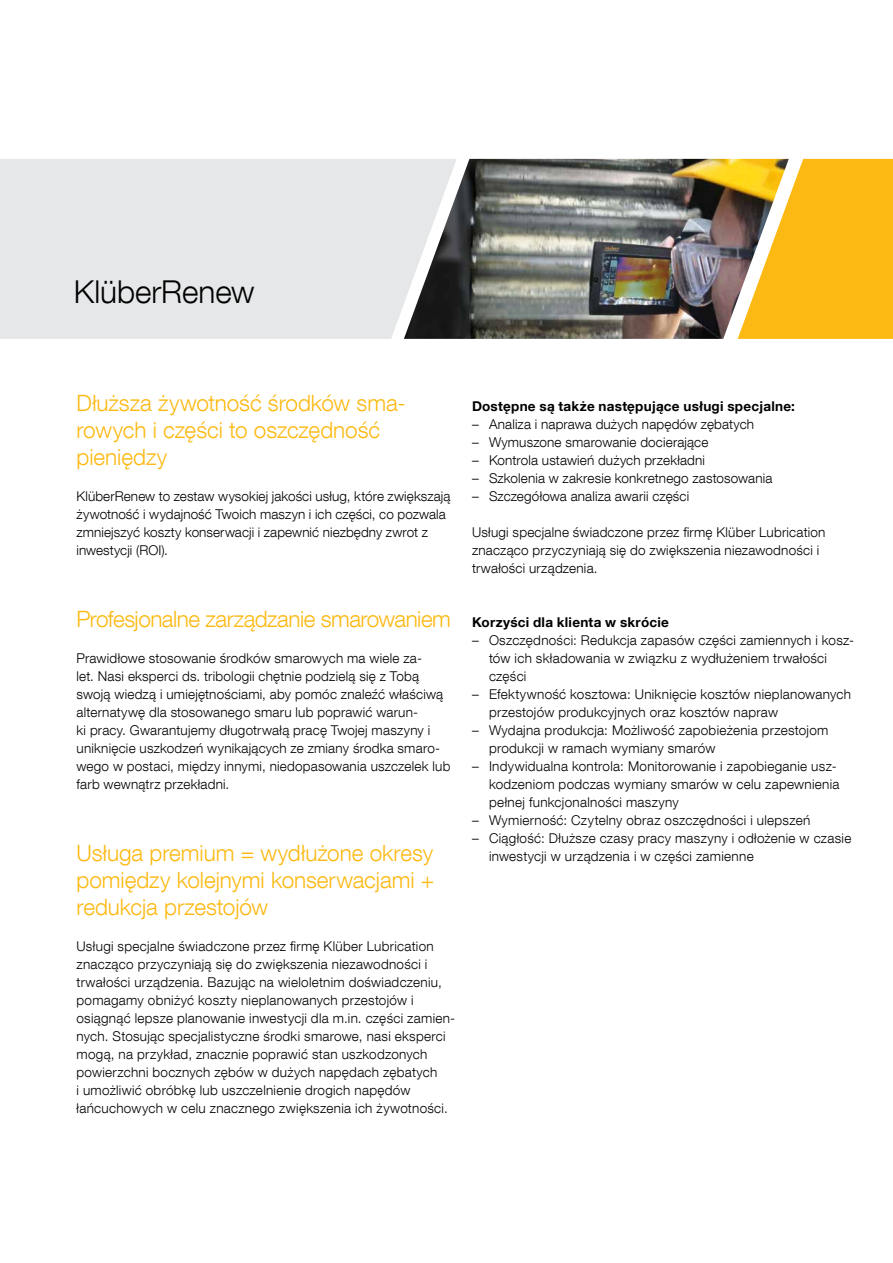
<style>
.page{position:relative;width:893px;height:1263px;background:#fff}
.page>*{position:absolute;margin:0;border:0;box-sizing:border-box;transform-origin:0 0}
.t1{font:300 31.5px "Helvetica Neue LT Com";letter-spacing:-.005em;color:#000}
.t2{font:300 22.5px/27px "Helvetica Neue LT Com";letter-spacing:-.005em;color:#fdb913}
.t3{font:300 13.5px/18px "Helvetica Neue LT Com";letter-spacing:.02em;color:#000}
.t4{font:700 13.5px "Helvetica Neue LT Com";letter-spacing:.02em;color:#000}
</style>
<div class="page">
<div style="left:0;top:159px;width:404px;height:180px;background:#e6e7e8"></div>
<img style="left:404px;top:159px;width:334px;height:180px">
<svg style="left:738px;top:159px;width:155px;height:180px;background:#f0b629"></svg>
<h1 class="t1" style="left:74px;top:272px;width:182px">KlüberRenew</h1>
<h2 class="t2" style="left:77px;top:389px;width:331px">Dłuższa żywotność środków sma&shy;rowych i części to oszczędność pieniędzy</h2>
<p class="t3" style="left:77px;top:487px;width:375px">KlüberRenew to zestaw wysokiej jakości usług, które zwiększają żywotność i wydajność Twoich maszyn i ich części, co pozwala zmniejszyć koszty konserwacji i zapewnić niezbędny zwrot z inwestycji (ROI).</p>
<h2 class="t2" style="left:77px;top:605px;width:376px">Profesjonalne zarządzanie smarowaniem</h2>
<p class="t3" style="left:77px;top:649px;width:375px">Prawidłowe stosowanie środków smarowych ma wiele za-<br>let. Nasi eksperci ds. tribologii chętnie podzielą się z Tobą swoją wiedzą i umiejętnościami, aby pomóc znaleźć właściwą alternatywę dla stosowanego smaru lub poprawić warun-<br>ki pracy. Gwarantujemy długotrwałą pracę Twojej maszyny i uniknięcie uszkodzeń wynikających ze zmiany środka smaro&shy;wego w postaci, między innymi, niedopasowania uszczelek lub farb wewnątrz przekładni.</p>
<h2 class="t2" style="left:77px;top:839px;width:359px;text-align:justify">Usługa premium = wydłużone okresy pomiędzy kolejnymi konserwacjami + redukcja przestojów</h2>
<p class="t3" style="left:77px;top:937px;width:380px">Usługi specjalne świadczone przez firmę Klüber Lubrication znacząco przyczyniają się do zwiększenia niezawodności i trwałości urządzenia. Bazując na wieloletnim doświadczeniu, pomagamy obniżyć koszty nieplanowanych przestojów i osiągnąć lepsze planowanie inwestycji dla m.in. części zamien&shy;nych. Stosując specjalistyczne środki smarowe, nasi eksperci mogą, na przykład, znacznie poprawić stan uszkodzonych powierzchni bocznych zębów w dużych napędach zębatych<br>i umożliwić obróbkę lub uszczelnienie drogich napędów łańcuchowych w celu znacznego zwiększenia ich żywotności.</p>
<p class="t4" style="left:472px;top:397px;width:324px">Dostępne są także następujące usługi specjalne:</p>
<p class="t3" style="left:472px;top:415px;width:284px">– Analiza i naprawa dużych napędów zębatych</p>
<p class="t3" style="left:472px;top:433px;width:238px">– Wymuszone smarowanie docierające</p>
<p class="t3" style="left:472px;top:451px;width:234px">– Kontrola ustawień dużych przekładni</p>
<p class="t3" style="left:472px;top:469px;width:302px">– Szkolenia w zakresie konkretnego zastosowania</p>
<p class="t3" style="left:472px;top:487px;width:219px">– Szczegółowa analiza awarii części</p>
<p class="t3" style="left:472px;top:523px;width:355px">Usługi specjalne świadczone przez firmę Klüber Lubrication znacząco przyczyniają się do zwiększenia niezawodności i trwałości urządzenia.</p>
<p class="t4" style="left:472px;top:613px;width:199px">Korzyści dla klienta w skrócie</p>
<p class="t3" style="left:489px;top:631px;width:367px;text-indent:-17px">– Oszczędności: Redukcja zapasów części zamiennych i kosz&shy;tów ich składowania w związku z wydłużeniem trwałości części</p>
<p class="t3" style="left:489px;top:685px;width:363px;text-indent:-17px">– Efektywność kosztowa: Uniknięcie kosztów nieplanowanych przestojów produkcyjnych oraz kosztów napraw</p>
<p class="t3" style="left:489px;top:721px;width:341px;text-indent:-17px">– Wydajna produkcja: Możliwość zapobieżenia przestojom produkcji w ramach wymiany smarów</p>
<p class="t3" style="left:489px;top:757px;width:352px;text-indent:-17px">– Indywidualna kontrola: Monitorowanie i zapobieganie usz&shy;kodzeniom podczas wymiany smarów w celu zapewnienia pełnej funkcjonalności maszyny</p>
<p class="t3" style="left:472px;top:811px;width:340px">– Wymierność: Czytelny obraz oszczędności i ulepszeń</p>
<p class="t3" style="left:489px;top:829px;width:364px;text-indent:-17px">– Ciągłość: Dłuższe czasy pracy maszyny i odłożenie w czasie inwestycji w urządzenia i w części zamienne</p>
</div>
